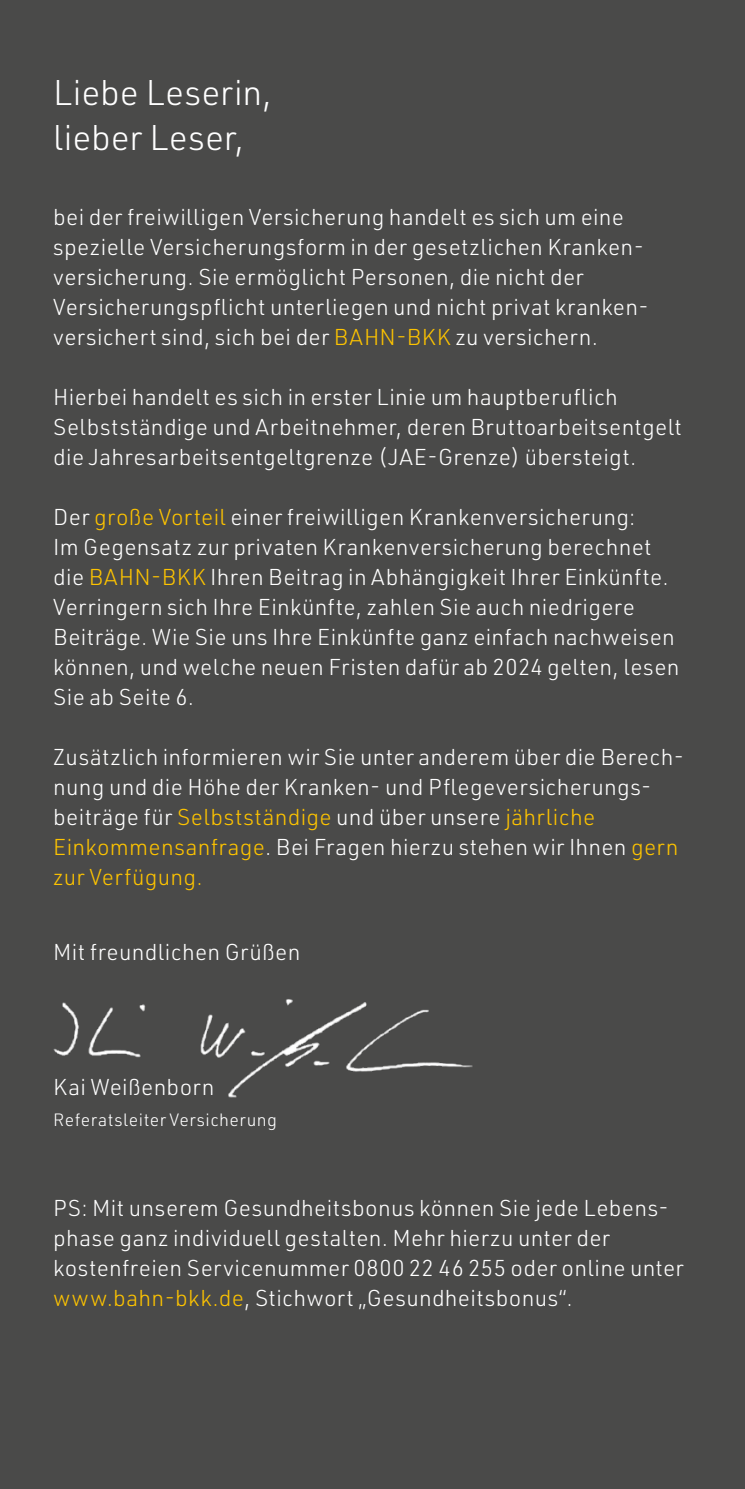
<style>
.page{position:relative;width:745px;height:1489px;background:#fff}
.page>*{position:absolute;margin:0;border:0;box-sizing:border-box;transform-origin:0 0}
.t1{font:300 35px/45px "URWDIN";color:#fff}
.t2{font:300 22.5px/30px "URWDIN";letter-spacing:.015em;color:#fff}
.t3{font:300 17.5px "URWDIN";letter-spacing:.025em;color:#fff}
.s1{color:#fdc300}
</style>
<div class="page">
<div style="left:0;top:0;width:744px;height:1488px;background:#4a4a49"></div>
<img style="left:53px;top:999px;width:420px;height:99px">
<h1 class="t1" style="left:53px;top:69px;width:220px">Liebe Leserin, lieber Leser,</h1>
<p class="t2" style="left:53px;top:201px;width:597px">bei der freiwilligen Versicherung handelt es sich um eine spezielle Versicherungsform in der gesetzlichen Kranken&shy;versicherung. Sie ermöglicht Personen, die nicht der Versicherungspflicht unterliegen und nicht privat kranken&shy;versichert sind, sich bei der <span class="s1">BAHN- BKK</span> zu versichern.</p>
<p class="t2" style="left:53px;top:381px;width:630px">Hierbei handelt es sich in erster Linie um hauptberuflich<br>Selbstständige und Arbeitnehmer, deren Bruttoarbeitsentgelt die Jahresarbeitsentgeltgrenze (JAE- Grenze) übersteigt.</p>
<p class="t2" style="left:53px;top:501px;width:627px">Der <span class="s1">große Vorteil</span> einer freiwilligen Krankenversicherung:<br>Im Gegensatz zur privaten Krankenversicherung berechnet die <span class="s1">BAHN- BKK</span> Ihren Beitrag in Abhängigkeit Ihrer Einkünfte.<br>Verringern sich Ihre Einkünfte, zahlen Sie auch niedrigere Beiträge. Wie Sie uns Ihre Einkünfte ganz einfach nachweisen können, und welche neuen Fristen dafür ab 2024 gelten, lesen Sie ab Seite 6.</p>
<p class="t2" style="left:53px;top:741px;width:632px">Zusätzlich informieren wir Sie unter anderem über die Berech&shy;nung und die Höhe der Kranken- und Pflegeversicherungs&shy;beiträge für <span class="s1">Selbstständige</span> und über unsere <span class="s1">jährliche Einkommensanfrage</span>. Bei Fragen hierzu stehen wir Ihnen <span class="s1">gern zur Verfügung.</span></p>
<p class="t2" style="left:53px;top:936px;width:248px">Mit freundlichen Grüßen</p>
<p class="t2" style="left:53px;top:1071px;width:163px">Kai Weißenborn</p>
<p class="t3" style="left:53px;top:1107px;width:225px">Referatsleiter Versicherung</p>
<p class="t2" style="left:53px;top:1191px;width:631px">PS: Mit unserem Gesundheitsbonus können Sie jede Lebens&shy;phase ganz individuell gestalten. Mehr hierzu unter der kostenfreien Servicenummer 0800 22 46 255 oder online unter <span class="s1">www.bahn- bkk.de</span>, Stichwort „Gesundheitsbonus“.</p>
</div>
